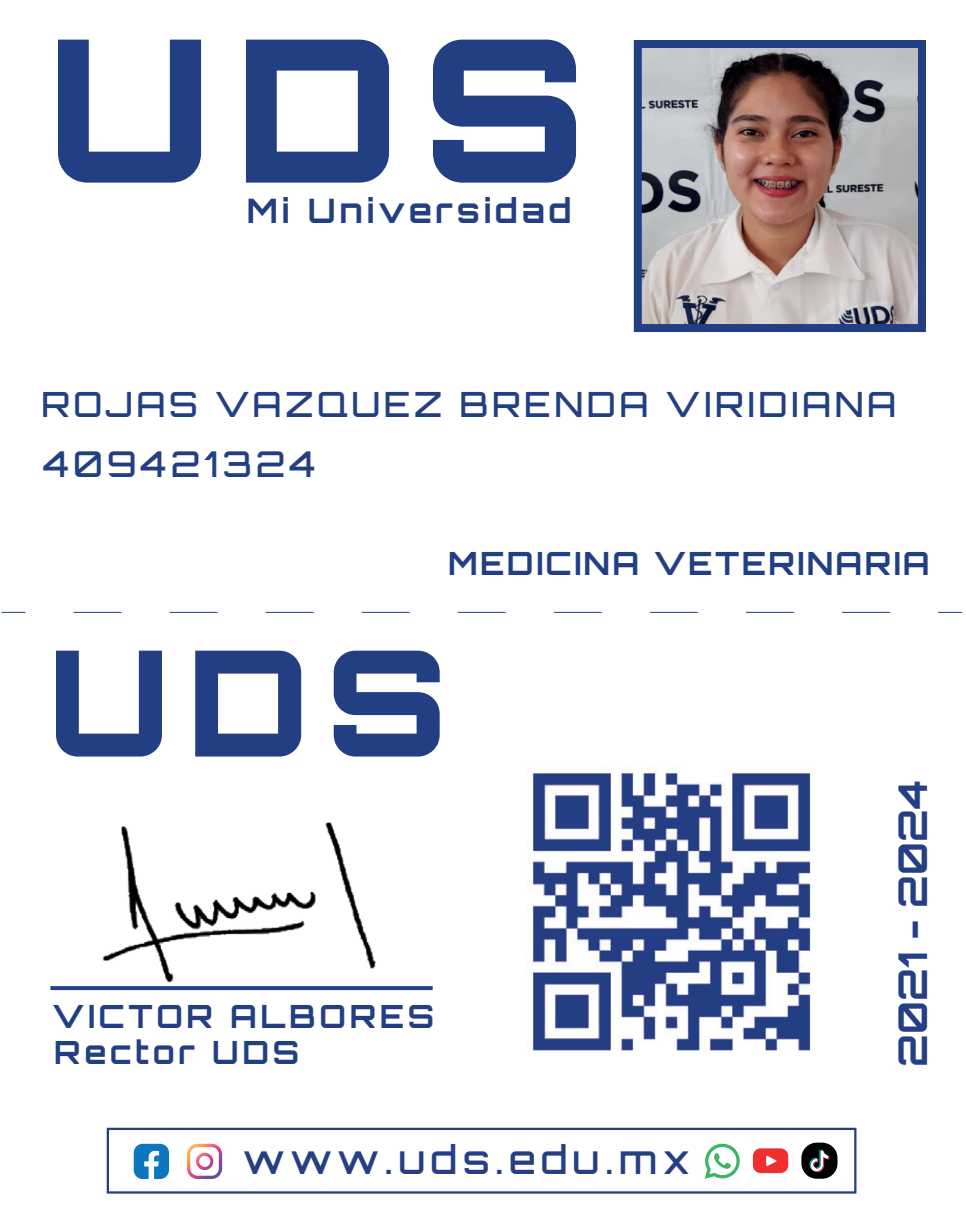
<style>
.page{position:relative;width:966px;height:1227px;background:#fff}
.page>*{position:absolute;margin:0;border:0;box-sizing:border-box;transform-origin:0 0}
.t1{font:700 39.6px "Orbitron";color:#243f84}
.t2{font:500 39.2px "Orbitron";letter-spacing:.135em;color:#243f84}
.t3{font:500 35.6px "Orbitron";letter-spacing:.115em;color:#233f83}
.t4{font:500 34.8px "Orbitron";letter-spacing:.1em;color:#233f83}
.t5{font:700 33.6px "Orbitron";letter-spacing:.115em;color:#233f83}
.t6{font:700 32px/36px "Orbitron";letter-spacing:.1em;color:#233f83}
.t7{font:700 32px "Orbitron";letter-spacing:.075em;color:#233f83}
</style>
<div class="page">
<img style="left:642px;top:49px;width:274px;height:274px">
<div style="left:633px;top:40px;width:292px;height:292px;border:8px solid #233f83"></div>
<svg style="left:58px;top:40px;width:143px;height:143px"></svg>
<svg style="left:246px;top:40px;width:143px;height:143px"></svg>
<svg style="left:433px;top:40px;width:143px;height:143px"></svg>
<svg style="left:56px;top:651px;width:106px;height:105px"></svg>
<svg style="left:195px;top:651px;width:106px;height:105px"></svg>
<svg style="left:334px;top:651px;width:105px;height:105px"></svg>
<div style="left:50px;top:986px;width:382px;height:4px;border:2px solid #233f83"></div>
<img style="left:94px;top:822px;width:288px;height:169px">
<svg style="left:187px;top:1144px;width:35px;height:35px"></svg>
<svg style="left:704px;top:1144px;width:35px;height:35px"></svg>
<svg style="left:752px;top:1148px;width:36px;height:25px"></svg>
<div style="left:107px;top:1128px;width:749px;height:65px;border:2px solid #243f84"></div>
<div style="left:801px;top:1143px;width:36px;height:36px;background:#000001;border-radius:15px"></div>
<svg style="left:809px;top:1150px;width:20px;height:22px"></svg>
<img style="left:531px;top:770px;width:280px;height:281px">
<svg style="left:1px;top:612px;width:24px;height:1px"></svg>
<svg style="left:73px;top:612px;width:817px;height:1px"></svg>
<svg style="left:938px;top:612px;width:23px;height:1px"></svg>
<svg style="left:134px;top:1144px;width:35px;height:35px"></svg>
<p class="t5" style="left:247px;top:191px;width:326px">Mi Universidad</p>
<p class="t4" style="left:41px;top:382px;width:856px">ROJAS VAZQUEZ BRENDA VIRIDIANA</p>
<p class="t3" style="left:43px;top:442px;width:274px">409421324</p>
<p class="t7" style="left:448px;top:544px;width:483px">MEDICINA VETERINARIA</p>
<p class="t6" style="left:52px;top:998px;width:383px">VICTOR ALBORES<br>Rector UDS</p>
<p class="t1" style="left:888px;top:1067px;width:289px;rotate:-90deg">2021 - 2024</p>
<p class="t2" style="left:243px;top:1135px;width:448px">www.uds.edu.mx</p>
</div>
